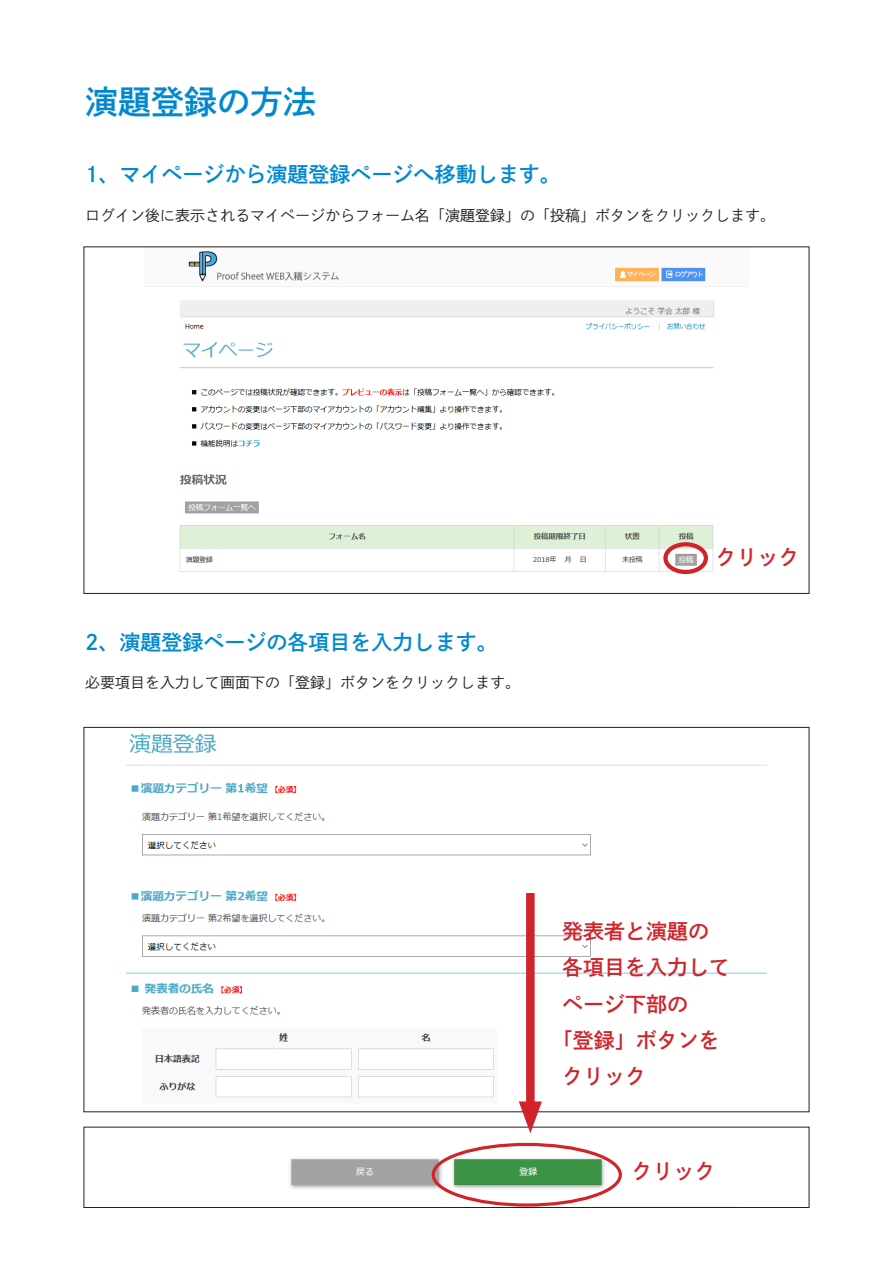
<style>
.page{position:relative;width:893px;height:1263px;background:#fff}
.page>*{position:absolute;margin:0;border:0;box-sizing:border-box;transform-origin:0 0}
.t1{font:33px "P Shuei Go Kin Std N B";color:#0089cf}
.t2{font:21px "P Shuei Go Kin Std N B";color:#0089cf}
.t3{font:21px "P Shuei Go Kin Std N B";color:#d1232a}
.t4{font:15px "P Shuei Go Kin Std N L";color:#231f20}
</style>
<div class="page">
<img style="left:145px;top:251px;width:603px;height:324px">
<div style="left:663px;top:542px;width:45px;height:32px;border:4px solid #d1232a;border-radius:50%"></div>
<img style="left:126px;top:733px;width:641px;height:369px">
<img style="left:290px;top:1142px;width:332px;height:64px">
<div style="left:84px;top:1127px;width:725px;height:81px;border:1px solid #231f20"></div>
<div style="left:526px;top:893px;width:9px;height:222px;background:#d1232a"></div>
<svg style="left:519px;top:1101px;width:23px;height:32px"></svg>
<div style="left:432px;top:1143px;width:190px;height:63px;border:3px solid #d1232a;border-radius:50%"></div>
<h1 class="t1" style="left:85px;top:79px;width:232px">演題登録の方法</h1>
<h2 class="t2" style="left:85px;top:160px;width:477px">1、マイページから演題登録ページへ移動します。</h2>
<p class="t4" style="left:85px;top:205px;width:691px">ログイン後に表示されるマイページからフォーム名「演題登録」の「投稿」ボタンをクリックします。</p>
<h2 class="t2" style="left:85px;top:627px;width:414px">2、演題登録ページの各項目を入力します。</h2>
<p class="t4" style="left:85px;top:673px;width:436px">必要項目を入力して画面下の「登録」ボタンをクリックします。</p>
<h2 class="t3" style="left:715px;top:542px;width:85px">クリック</h2>
<h2 class="t3" style="left:562px;top:917px;width:148px">発表者と演題の</h2>
<h2 class="t3" style="left:562px;top:953px;width:169px">各項目を入力して</h2>
<h2 class="t3" style="left:562px;top:989px;width:127px">ページ下部の</h2>
<h2 class="t3" style="left:552px;top:1025px;width:169px">「登録」ボタンを</h2>
<h2 class="t3" style="left:562px;top:1062px;width:85px">クリック</h2>
<h2 class="t3" style="left:631px;top:1157px;width:85px">クリック</h2>
</div>
